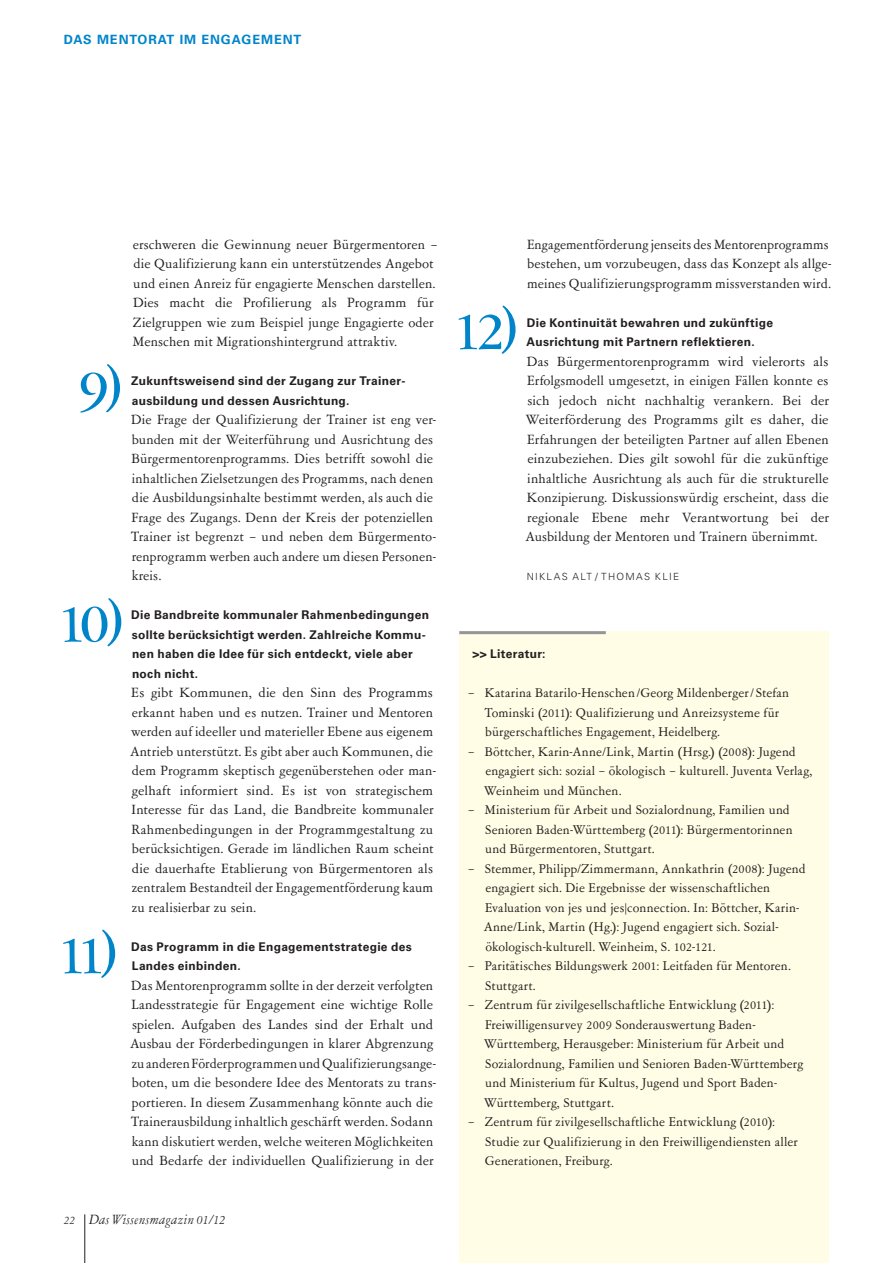
<style>
.page{position:relative;width:893px;height:1263px;background:#fff}
.page>*{position:absolute;margin:0;border:0;box-sizing:border-box;transform-origin:0 0}
.Kasten_Copy_linksbün{font:500 63px "Garamont Amst SH";color:#0084ca}
.Fließtext{font:15px/19.5px "Garamont Amst SB Rom";letter-spacing:.005em;color:#231f20}
.t1{font:italic 15px "Garamont Amst SB";letter-spacing:.04em;color:#231f20}
.Linksboxen{font:14.25px/19.5px "Garamont Amst SB Rom";letter-spacing:.01em;color:#231f20}
.Kasten_Copy_linksbün-2{font:14.25px/19.5px "Garamont Amst SB Rom";letter-spacing:.01em;color:#231f20}
.Kopf_rechts{font:700 12.75px "Univers LT";letter-spacing:.07em;color:#0084ca}
.Kasten_Copy_linksbün-3{font:700 12px/19.5px "Univers LT";letter-spacing:.025em;color:#231f20}
.Fließtext-2{font:300 9.9px "Univers LT";letter-spacing:.135em;color:#231f20}
.s1{font-size:13.5px}
</style>
<div class="page">
<hr style="left:84px;top:1214px;width:1px;height:49px;background:#231f20">
<div style="left:459px;top:631px;width:370px;height:632px;background:#fffde5"></div>
<hr style="left:459px;top:631px;width:147px;height:3px;background:#939598">
<p class="Kopf_rechts" style="left:64px;top:32px;width:239px">DAS MENTORAT IM ENGAGEMENT</p>
<p class="Kasten_Copy_linksbün" style="left:79px;top:358px;width:44px">9)</p>
<p class="Kasten_Copy_linksbün" style="left:62px;top:592px;width:62px">10)</p>
<p class="Kasten_Copy_linksbün" style="left:62px;top:923px;width:56px">11)</p>
<p class="Fließtext" style="left:133px;top:235px;width:306px">erschweren die Gewinnung neuer Bürgermentoren – die Qualifizierung kann ein unterstützendes Angebot und einen Anreiz für engagierte Menschen darstellen.<br>Dies macht die Profilierung als Programm für Zielgruppen wie zum Beispiel junge Engagierte oder Menschen mit Migrationshintergrund attraktiv.</p>
<p class="Kasten_Copy_linksbün-3" style="left:131px;top:371px;width:275px">Zukunftsweisend sind der Zugang zur Trainer&shy;ausbildung und dessen Ausrichtung.</p>
<p class="Fließtext" style="left:131px;top:410px;width:307px">Die Frage der Qualifizierung der Trainer ist eng ver&shy;bunden mit der Weiterführung und Ausrichtung des Bürgermentorenprogramms. Dies betrifft sowohl die inhaltlichen Zielsetzungen des Programms, nach denen die Ausbildungsinhalte bestimmt werden, als auch die Frage des Zugangs. Denn der Kreis der potenziellen Trainer ist begrenzt – und neben dem Bürgermento&shy;renprogramm werben auch andere um diesen Personen&shy;kreis.</p>
<p class="Kasten_Copy_linksbün-3" style="left:131px;top:605px;width:299px">Die Bandbreite kommunaler Rahmenbedingungen sollte berücksichtigt werden. Zahlreiche Kommu&shy;nen haben die Idee für sich entdeckt, viele aber noch nicht.</p>
<p class="Fließtext" style="left:130px;top:683px;width:308px">Es gibt Kommunen, die den Sinn des Programms erkannt haben und es nutzen. Trainer und Mentoren werden auf ideeller und materieller Ebene aus eigenem Antrieb unterstützt. Es gibt aber auch Kommunen, die dem Programm skeptisch gegenüberstehen oder man&shy;gelhaft informiert sind. Es ist von strategischem Interesse für das Land, die Bandbreite kommunaler Rahmenbedingungen in der Programmgestaltung zu berücksichtigen. Gerade im ländlichen Raum scheint die dauerhafte Etablierung von Bürgermentoren als zentralem Bestandteil der Engagementförderung kaum zu realisierbar zu sein.</p>
<p class="Kasten_Copy_linksbün-3" style="left:131px;top:937px;width:282px">Das Programm in die Engagementstrategie des<br>Landes einbinden.</p>
<p class="Fließtext" style="left:130px;top:976px;width:308px">Das Mentorenprogramm sollte in der derzeit verfolgten Landesstrategie für Engagement eine wichtige Rolle spielen. Aufgaben des Landes sind der Erhalt und Ausbau der Förderbedingungen in klarer Abgrenzung zu anderen Förderprogrammen und Qualifizierungsange&shy;boten, um die besondere Idee des Mentorats zu trans&shy;portieren. In diesem Zusammenhang könnte auch die Trainerausbildung inhaltlich geschärft werden. Sodann kann diskutiert werden, welche weiteren Möglichkeiten und Bedarfe der individuellen Qualifizierung in der</p>
<p class="t1" style="left:64px;top:1211px;width:163px"><span class="s1">22</span> Das Wissensmagazin 01/12</p>
<p class="Kasten_Copy_linksbün" style="left:458px;top:299px;width:61px">12)</p>
<p class="Fließtext" style="left:527px;top:235px;width:306px">Engagementförderung jenseits des Mentorenprogramms bestehen, um vorzubeugen, dass das Konzept als allge&shy;meines Qualifizierungsprogramm missverstanden wird.</p>
<p class="Kasten_Copy_linksbün-3" style="left:527px;top:313px;width:248px">Die Kontinuität bewahren und zukünftige<br>Ausrichtung mit Partnern reflektieren.</p>
<p class="Fließtext" style="left:525px;top:352px;width:305px;text-align:justify">Das Bürgermentorenprogramm wird vielerorts als Erfolgsmodell umgesetzt, in einigen Fällen konnte es sich jedoch nicht nachhaltig verankern. Bei der Weiterförderung des Programms gilt es daher, die Erfahrungen der beteiligten Partner auf allen Ebenen einzubeziehen. Dies gilt sowohl für die zukünftige inhaltliche Ausrichtung als auch für die strukturelle Konzipierung. Diskussionswürdig erscheint, dass die regionale Ebene mehr Verantwortung bei der Ausbildung der Mentoren und Trainern übernimmt.</p>
<p class="Fließtext-2" style="left:527px;top:571px;width:154px">NIKLAS ALT / THOMAS KLIE</p>
<p class="Kasten_Copy_linksbün-3" style="left:472px;top:644px;width:75px">&gt;&gt; Literatur:</p>
<p class="Kasten_Copy_linksbün-2" style="left:484px;top:684px;width:306px;text-indent:-16px">– Katarina Batarilo-Henschen /Georg Mildenberger/ Stefan<br>Tominski (2011): Qualifizierung und Anreizsysteme für bürgerschaftliches Engagement, Heidelberg.</p>
<p class="Linksboxen" style="left:484px;top:742px;width:330px;text-indent:-16px">– Böttcher, Karin-Anne/Link, Martin (Hrsg.) (2008): Jugend engagiert sich: sozial – ökologisch – kulturell. Juventa Verlag,<br>Weinheim und München.</p>
<p class="Linksboxen" style="left:485px;top:801px;width:309px;text-indent:-17px">– Ministerium für Arbeit und Sozialordnung, Familien und<br>Senioren Baden-Württemberg (2011): Bürgermentorinnen und Bürgermentoren, Stuttgart.</p>
<p class="Linksboxen" style="left:484px;top:859px;width:323px;text-indent:-15px">– Stemmer, Philipp/Zimmermann, Annkathrin (2008): Jugend engagiert sich. Die Ergebnisse der wissenschaftlichen Evaluation von jes und jes|connection. In: Böttcher, Karin-Anne/Link, Martin (Hg.): Jugend engagiert sich. Sozial&shy;ökologisch-kulturell. Weinheim, S. 102-121.</p>
<p class="Linksboxen" style="left:485px;top:957px;width:307px;text-indent:-17px">– Paritätisches Bildungswerk 2001: Leitfaden für Mentoren.<br>Stuttgart.</p>
<p class="Linksboxen" style="left:484px;top:996px;width:320px;text-indent:-16px">– Zentrum für zivilgesellschaftliche Entwicklung (2011):<br>Freiwilligensurvey 2009 Sonderauswertung Baden-Württemberg, Herausgeber: Ministerium für Arbeit und Sozialordnung, Familien und Senioren Baden-Württemberg und Ministerium für Kultus, Jugend und Sport Baden-Württemberg, Stuttgart.</p>
<p class="Linksboxen" style="left:485px;top:1113px;width:314px;text-indent:-17px">– Zentrum für zivilgesellschaftliche Entwicklung (2010):<br>Studie zur Qualifizierung in den Freiwilligendiensten aller<br>Generationen, Freiburg.</p>
</div>
